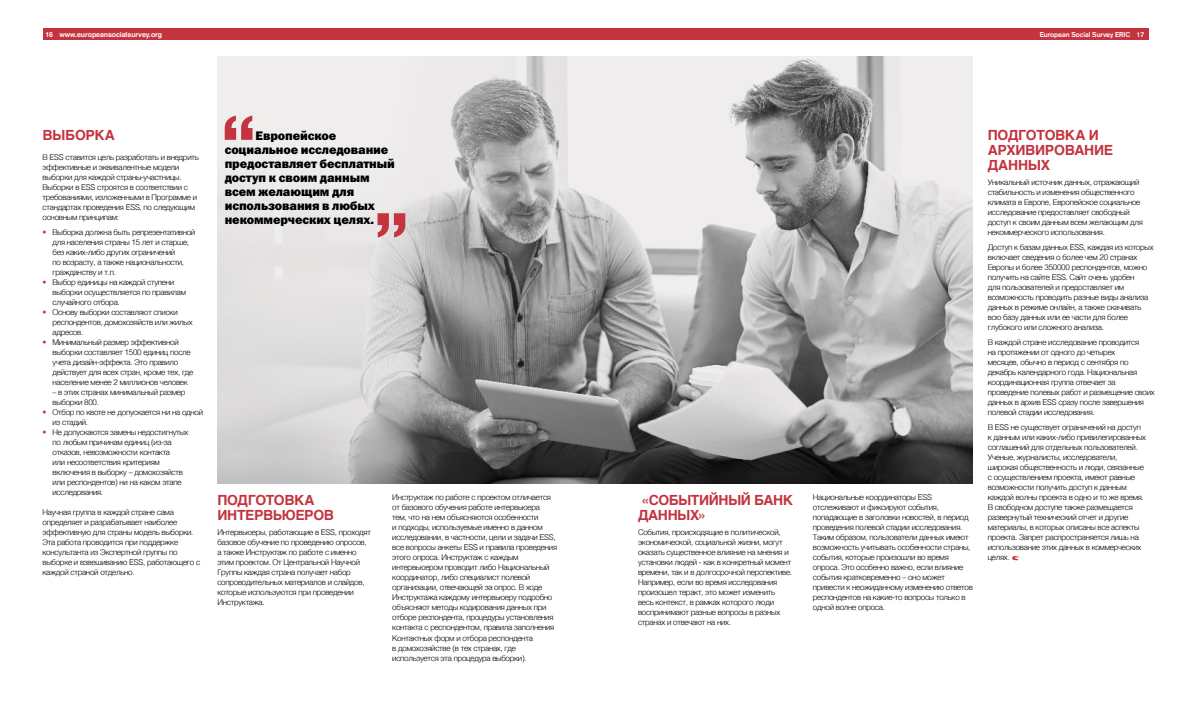
<style>
.page{position:relative;width:1191px;height:709px;background:#fff}
.page>*{position:absolute;margin:0;border:0;box-sizing:border-box;transform-origin:0 0}
.t1{font:700 14px/15px "Helvetica";letter-spacing:-.025em;color:#c3343e}
.t2{font:12.5px/14px "Franklin Gothic Heavy ITC";letter-spacing:-.01em;color:#000}
.t3{font:300 8px/10px "Helvetica";letter-spacing:-.03em;color:#000}
.t4{font:700 7px "Helvetica";letter-spacing:-.01em;color:#fff}
.t5{font:700 7px "Akzidenz Grotesk";letter-spacing:-.01em;color:#fff}
.s1{color:#c3343e}
</style>
<div class="page">
<img style="left:217px;top:57px;width:755px;height:426px">
<div style="left:43px;top:29px;width:1105px;height:11px;background:#c3343e"></div>
<svg style="left:225px;top:116px;width:27px;height:24px"></svg>
<svg style="left:377px;top:213px;width:28px;height:24px"></svg>
<svg style="left:1012px;top:555px;width:7px;height:5px"></svg>
<p class="t4" style="left:45px;top:29px;width:118px">16 www.europeansocialsurvey.org</p>
<p class="t5" style="left:1039px;top:30px;width:106px">European Social Survey ERIC 17</p>
<h1 class="t1" style="left:43px;top:128px;width:74px">ВЫБОРКА</h1>
<p class="t3" style="left:43px;top:152px;width:158px">В ESS ставится цель разработать и внедрить эффективные и эквивалентные модели выборки для каждой страны-участницы.<br>Выборки в ESS строятся в соответствии с требованиями, изложенными в Программе и стандартах проведения ESS, по следующим основным принципам:</p>
<p class="t3" style="left:53px;top:227px;width:144px;text-indent:-10px"><span class="s1">•</span> Выборка должна быть репрезентативной для населения страны 15 лет и старше, без каких-либо других ограничений<br>по возрасту, а также национальности, гражданству и т.п.</p>
<p class="t3" style="left:53px;top:277px;width:135px;text-indent:-10px"><span class="s1">•</span> Выбор единицы на каждой ступени выборки осуществляется по правилам случайного отбора.</p>
<p class="t3" style="left:53px;top:307px;width:141px;text-indent:-10px"><span class="s1">•</span> Основу выборки составляют списки респондентов, домохозяйств или жилых адресов.</p>
<p class="t3" style="left:53px;top:337px;width:142px;text-indent:-10px"><span class="s1">•</span> Минимальный размер эффективной выборки составляет 1500 единиц после учета дизайн-эффекта. Это правило действует для всех стран, кроме тех, где население менее 2 миллионов человек</p>
<p class="t3" style="left:53px;top:387px;width:134px">– в этих странах минимальный размер выборки 800.</p>
<p class="t3" style="left:53px;top:407px;width:152px;text-indent:-10px"><span class="s1">•</span> Отбор по квоте не допускается ни на одной из стадий.</p>
<p class="t3" style="left:53px;top:427px;width:137px;text-indent:-10px"><span class="s1">•</span> Не допускаются замены недостигнутых по любым причинам единиц (из-за отказов, невозможности контакта<br>или несоответствия критериям включения в выборку – домохозяйств или респондентов) ни на каком этапе исследования.</p>
<p class="t3" style="left:43px;top:507px;width:159px">Научная группа в каждой стране сама определяет и разрабатывает наиболее эффективную для страны модель выборки.<br>Эта работа проводится при поддержке консультанта из Экспертной группы по выборке и взвешиванию ESS, работающего с каждой страной отдельно.</p>
<h2 class="t2" style="left:225px;top:129px;width:172px;text-indent:31px">Европейское социальное исследование предоставляет бесплатный доступ к своим данным всем желающим для использования в любых некоммерческих целях.</h2>
<h1 class="t1" style="left:217px;top:493px;width:118px">ПОДГОТОВКА<br>ИНТЕРВЬЮЕРОВ</h1>
<p class="t3" style="left:217px;top:527px;width:155px">Интервьюеры, работающие в ESS, проходят базовое обучение по проведению опросов, а также Инструктаж по работе с именно этим проектом. От Центральной Научной Группы каждая страна получает набор сопроводительных материалов и слайдов, которые используются при проведении Инструктажа.</p>
<p class="t3" style="left:392px;top:492px;width:166px">Инструктаж по работе с проектом отличается от базового обучения работе интервьюера<br>тем, что на нем объясняются особенности<br>и подходы, используемые именно в данном исследовании, в частности, цели и задачи ESS, все вопросы анкеты ESS и правила проведения этого опроса. Инструктаж с каждым интервьюером проводит либо Национальный координатор, либо специалист полевой организации, отвечающей за опрос. В ходе Инструктажа каждому интервьюеру подробно объясняют методы кодирования данных при отборе респондента, процедуры установления контакта с респондентом, правила заполнения Контактных форм и отбора респондента<br>в домохозяйстве (в тех странах, где используется эта процедура выборки).</p>
<h1 class="t1" style="left:638px;top:493px;width:156px">«СОБЫТИЙНЫЙ БАНК<br>ДАННЫХ»</h1>
<p class="t3" style="left:638px;top:527px;width:156px">События, происходящие в политической, экономической, социальной жизни, могут оказать существенное влияние на мнения и установки людей - как в конкретный момент времени, так и в долгосрочной перспективе.<br>Например, если во время исследования произошел теракт, это может изменить весь контекст, в рамках которого люди воспринимают разные вопросы в разных странах и отвечают на них.</p>
<p class="t3" style="left:813px;top:492px;width:161px">Национальные координаторы ESS отслеживают и фиксируют события, попадающие в заголовки новостей, в период проведения полевой стадии исследования.<br>Таким образом, пользователи данных имеют возможность учитывать особенности страны, события, которые произошли во время опроса. Это особенно важно, если влияние события кратковременно – оно может привести к неожиданному изменению ответов респондентов на какие-то вопросы только в одной волне опроса.</p>
<h1 class="t1" style="left:987px;top:128px;width:127px">ПОДГОТОВКА И<br>АРХИВИРОВАНИЕ<br>ДАННЫХ</h1>
<p class="t3" style="left:987px;top:177px;width:157px">Уникальный источник данных, отражающий стабильность и изменения общественного климата в Европе, Европейское социальное исследование предоставляет свободный доступ к своим данным всем желающим для некоммерческого использования.</p>
<p class="t3" style="left:987px;top:242px;width:167px">Доступ к базам данных ESS, каждая из которых включает сведения о более чем 20 странах Европы и более 350000 респондентов, можно получить на сайте ESS. Сайт очень удобен<br>для пользователей и предоставляет им возможность проводить разные виды анализа данных в режиме онлайн, а также скачивать всю базу данных или ее части для более глубокого или сложного анализа.</p>
<p class="t3" style="left:987px;top:337px;width:168px">В каждой стране исследование проводится<br>на протяжении от одного до четырех<br>месяцев, обычно в период с сентября по декабрь календарного года. Национальная координационная группа отвечает за проведение полевых работ и размещение своих данных в архив ESS сразу после завершения полевой стадии исследования.</p>
<p class="t3" style="left:987px;top:422px;width:160px">В ESS не существует ограничений на доступ к данным или каких-либо привилегированных соглашений для отдельных пользователей.<br>Ученые, журналисты, исследователи, широкая общественность и люди, связанные с осуществлением проекта, имеют равные возможности получить доступ к данным каждой волны проекта в одно и то же время.<br>В свободном доступе также размещается развернутый технический отчет и другие материалы, в которых описаны все аспекты проекта. Запрет распространяется лишь на использование этих данных в коммерческих целях.</p>
</div>
